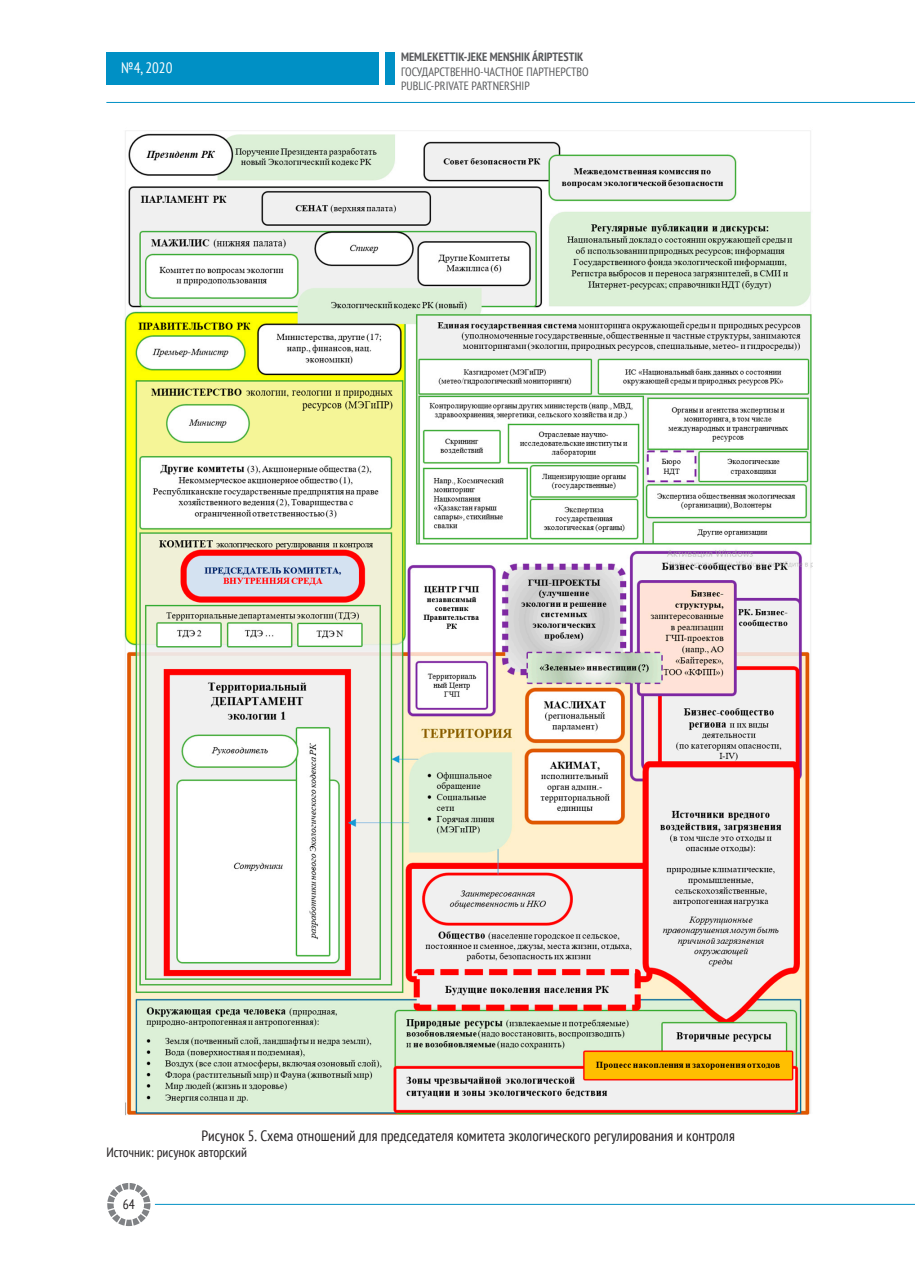
<style>
.page{position:relative;width:915px;height:1276px;background:#fff}
.page>*{position:absolute;margin:0;border:0;box-sizing:border-box;transform-origin:0 0}
.основной{font:condensed 15px "PT Sans";color:#231f20}
.t1{font:condensed 15px "PT Sans";color:#fff}
.основной-2{font:condensed 13.5px "PT Sans";color:#231f20}
.t2{font:condensed 12px/14.4px "PT Sans";color:#57585a}
.t3{font:700 condensed 12px "PT Sans";color:#57585a}
</style>
<div class="page">
<div style="left:106px;top:52px;width:273px;height:33px;background:#0090c5"></div>
<div style="left:385px;top:52px;width:9px;height:33px;background:#0090c5"></div>
<hr style="left:106px;top:102px;width:808px;height:1px;background:#0090c5">
<hr style="left:155px;top:1204px;width:759px;height:1px;background:#0090c5">
<svg style="left:107px;top:1183px;width:43px;height:43px"></svg>
<div style="left:114px;top:1189px;width:30px;height:30px;background:#fff;border-radius:50%"></div>
<img style="left:124px;top:130px;width:688px;height:986px">
<p class="t1" style="left:121px;top:58px;width:53px">№4, 2020</p>
<p class="t3" style="left:401px;top:49px;width:184px">MEMLEKETTIK-JEKE MENSHIK ÁRIPTESTIK</p>
<p class="t2" style="left:401px;top:64px;width:189px">ГОСУДАРСТВЕННО-ЧАСТНОЕ ПАРТНЕРСТВО<br>PUBLIC-PRIVATE PARTNERSHIP</p>
<p class="основной" style="left:201px;top:1125px;width:534px">Рисунок 5. Схема отношений для председателя комитета экологического регулирования и контроля</p>
<p class="основной-2" style="left:106px;top:1143px;width:142px">Источник: рисунок авторский</p>
<p class="основной-2" style="left:123px;top:1195px;width:14px">64</p>
</div>
